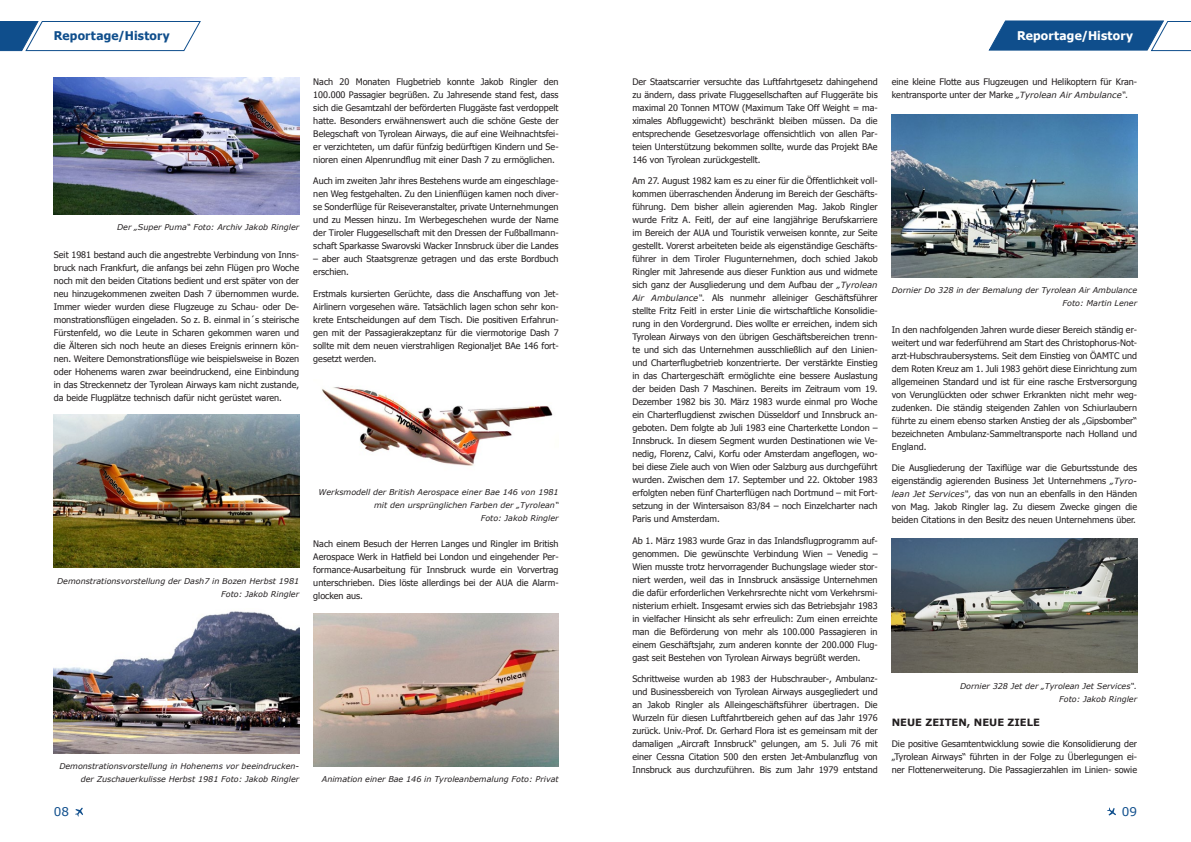
<style>
.page{position:relative;width:1191px;height:842px;background:#fff}
.page>*{position:absolute;margin:0;border:0;box-sizing:border-box;transform-origin:0 0}
.t1{font:700 12px "Tahoma";letter-spacing:.02em;color:#0f4e8c}
.t2{font:700 12px "Tahoma";letter-spacing:.02em;color:#fff}
.t3{font:12px "Verdana";color:#0f4e8c}
.t4{font:700 10px "Verdana";color:#231f20}
.t5{font:9px/13px "Tahoma";color:#231f20;text-align:justify}
.t6{font:italic 8px/13px "Verdana";color:#231f20;text-align:right}
.s1{font-family:"Verdana";font-style:italic;font-size:8.5px}
</style>
<div class="page">
<svg style="left:75px;top:808px;width:8px;height:9px"></svg>
<svg style="left:1107px;top:807px;width:9px;height:8px"></svg>
<svg style="left:0;top:21px;width:201px;height:30px"></svg>
<svg style="left:988px;top:20px;width:203px;height:31px"></svg>
<img style="left:54px;top:78px;width:245px;height:136px">
<img style="left:54px;top:415px;width:245px;height:153px">
<img style="left:54px;top:611px;width:245px;height:142px">
<img style="left:322px;top:387px;width:231px;height:79px">
<img style="left:313px;top:613px;width:245px;height:153px">
<img style="left:892px;top:114px;width:245px;height:163px">
<img style="left:892px;top:538px;width:245px;height:135px">
<h1 class="t1" style="left:54px;top:27px;width:118px">Reportage/History</h1>
<h1 class="t2" style="left:1017px;top:27px;width:118px">Reportage/History</h1>
<p class="t6" style="left:117px;top:221px;width:184px">Der „Super Puma“ Foto: Archiv Jakob Ringler</p>
<p class="t5" style="left:54px;top:248px;width:247px">Seit 1981 bestand auch die angestrebte Verbindung von Inns&shy;bruck nach Frankfurt, die anfangs bei zehn Flügen pro Woche noch mit den beiden Citations bedient und erst später von der neu hinzugekommenen zweiten Dash 7 übernommen wurde.<br>Immer wieder wurden diese Flugzeuge zu Schau- oder De&shy;monstrationsflügen eingeladen. So z. B. einmal in´s steirische Fürstenfeld, wo die Leute in Scharen gekommen waren und die Älteren sich noch heute an dieses Ereignis erinnern kön&shy;nen. Weitere Demonstrationsflüge wie beispielsweise in Bozen oder Hohenems waren zwar beeindruckend, eine Einbindung in das Streckennetz der Tyrolean Airways kam nicht zustande, da beide Flugplätze technisch dafür nicht gerüstet waren.</p>
<p class="t5" style="left:313px;top:75px;width:247px">Nach 20 Monaten Flugbetrieb konnte Jakob Ringler den 100.000 Passagier begrüßen. Zu Jahresende stand fest, dass sich die Gesamtzahl der beförderten Fluggäste fast verdoppelt hatte. Besonders erwähnenswert auch die schöne Geste der Belegschaft von Tyrolean Airways, die auf eine Weihnachtsfei&shy;er verzichteten, um dafür fünfzig bedürftigen Kindern und Se&shy;nioren einen Alpenrundflug mit einer Dash 7 zu ermöglichen.</p>
<p class="t5" style="left:313px;top:174px;width:247px">Auch im zweiten Jahr ihres Bestehens wurde am eingeschlage&shy;nen Weg festgehalten. Zu den Linienflügen kamen noch diver&shy;se Sonderflüge für Reiseveranstalter, private Unternehmungen und zu Messen hinzu. Im Werbegeschehen wurde der Name der Tiroler Fluggesellschaft mit den Dressen der Fußballmann&shy;schaft Sparkasse Swarovski Wacker Innsbruck über die Landes</p>
<p class="t5" style="left:313px;top:252px;width:247px">– aber auch Staatsgrenze getragen und das erste Bordbuch erschien.</p>
<p class="t5" style="left:313px;top:287px;width:247px">Erstmals kursierten Gerüchte, dass die Anschaffung von Jet-Airlinern vorgesehen wäre. Tatsächlich lagen schon sehr kon&shy;krete Entscheidungen auf dem Tisch. Die positiven Erfahrun&shy;gen mit der Passagierakzeptanz für die viermotorige Dash 7 sollte mit dem neuen vierstrahligen Regionaljet BAe 146 fort&shy;gesetzt werden.</p>
<p class="t6" style="left:57px;top:574px;width:243px">Demonstrationsvorstellung der Dash7 in Bozen Herbst 1981<br>Foto: Jakob Ringler</p>
<p class="t6" style="left:318px;top:485px;width:242px">Werksmodell der British Aerospace einer Bae 146 von 1981 mit den ursprünglichen Farben der „Tyrolean“<br>Foto: Jakob Ringler</p>
<p class="t5" style="left:313px;top:536px;width:247px">Nach einem Besuch der Herren Langes und Ringler im British Aerospace Werk in Hatfield bei London und eingehender Per&shy;formance-Ausarbeitung für Innsbruck wurde ein Vorvertrag unterschrieben. Dies löste allerdings bei der AUA die Alarm&shy;glocken aus.</p>
<p class="t6" style="left:59px;top:760px;width:241px">Demonstrationsvorstellung in Hohenems vor beeindrucken&shy;der Zuschauerkulisse Herbst 1981 Foto: Jakob Ringler</p>
<p class="t6" style="left:322px;top:773px;width:238px">Animation einer Bae 146 in Tyroleanbemalung Foto: Privat</p>
<p class="t5" style="left:632px;top:75px;width:247px">Der Staatscarrier versuchte das Luftfahrtgesetz dahingehend zu ändern, dass private Fluggesellschaften auf Fluggeräte bis maximal 20 Tonnen MTOW (Maximum Take Off Weight = ma&shy;ximales Abfluggewicht) beschränkt bleiben müssen. Da die entsprechende Gesetzesvorlage offensichtlich von allen Par&shy;teien Unterstützung bekommen sollte, wurde das Projekt BAe 146 von Tyrolean zurückgestellt.</p>
<p class="t5" style="left:632px;top:174px;width:247px">Am 27. August 1982 kam es zu einer für die Öffentlichkeit voll&shy;kommen überraschenden Änderung im Bereich der Geschäfts&shy;führung. Dem bisher allein agierenden Mag. Jakob Ringler wurde Fritz A. Feitl, der auf eine langjährige Berufskarriere im Bereich der AUA und Touristik verweisen konnte, zur Seite gestellt. Vorerst arbeiteten beide als eigenständige Geschäfts&shy;führer in dem Tiroler Flugunternehmen, doch schied Jakob Ringler mit Jahresende aus dieser Funktion aus und widmete sich ganz der Ausgliederung und dem Aufbau der <span class="s1">„Tyrolean Air Ambulance“.</span> Als nunmehr alleiniger Geschäftsführer stellte Fritz Feitl in erster Linie die wirtschaftliche Konsolidie&shy;rung in den Vordergrund. Dies wollte er erreichen, indem sich Tyrolean Airways von den übrigen Geschäftsbereichen trenn&shy;te und sich das Unternehmen ausschließlich auf den Linien&shy;und Charterflugbetrieb konzentrierte. Der verstärkte Einstieg in das Chartergeschäft ermöglichte eine bessere Auslastung der beiden Dash 7 Maschinen. Bereits im Zeitraum vom 19.<br>Dezember 1982 bis 30. März 1983 wurde einmal pro Woche ein Charterflugdienst zwischen Düsseldorf und Innsbruck an&shy;geboten. Dem folgte ab Juli 1983 eine Charterkette London – Innsbruck. In diesem Segment wurden Destinationen wie Ve&shy;nedig, Florenz, Calvi, Korfu oder Amsterdam angeflogen, wo&shy;bei diese Ziele auch von Wien oder Salzburg aus durchgeführt wurden. Zwischen dem 17. September und 22. Oktober 1983 erfolgten neben fünf Charterflügen nach Dortmund – mit Fort&shy;setzung in der Wintersaison 83/84 – noch Einzelcharter nach Paris und Amsterdam.</p>
<p class="t5" style="left:632px;top:534px;width:247px">Ab 1. März 1983 wurde Graz in das Inlandsflugprogramm auf&shy;genommen. Die gewünschte Verbindung Wien – Venedig – Wien musste trotz hervorragender Buchungslage wieder stor&shy;niert werden, weil das in Innsbruck ansässige Unternehmen die dafür erforderlichen Verkehrsrechte nicht vom Verkehrsmi&shy;nisterium erhielt. Insgesamt erwies sich das Betriebsjahr 1983 in vielfacher Hinsicht als sehr erfreulich: Zum einen erreichte man die Beförderung von mehr als 100.000 Passagieren in einem Geschäftsjahr, zum anderen konnte der 200.000 Flug&shy;gast seit Bestehen von Tyrolean Airways begrüßt werden.</p>
<p class="t5" style="left:632px;top:672px;width:247px">Schrittweise wurden ab 1983 der Hubschrauber-, Ambulanz&shy;und Businessbereich von Tyrolean Airways ausgegliedert und an Jakob Ringler als Alleingeschäftsführer übertragen. Die Wurzeln für diesen Luftfahrtbereich gehen auf das Jahr 1976 zurück. Univ.-Prof. Dr. Gerhard Flora ist es gemeinsam mit der damaligen „Aircraft Innsbruck“ gelungen, am 5. Juli 76 mit einer Cessna Citation 500 den ersten Jet-Ambulanzflug von Innsbruck aus durchzuführen. Bis zum Jahr 1979 entstand</p>
<p class="t5" style="left:892px;top:75px;width:247px">eine kleine Flotte aus Flugzeugen und Helikoptern für Kran&shy;kentransporte unter der Marke <span class="s1">„Tyrolean Air Ambulance“.</span></p>
<p class="t6" style="left:892px;top:284px;width:247px">Dornier Do 328 in der Bemalung der Tyrolean Air Ambulance<br>Foto: Martin Lener</p>
<p class="t5" style="left:892px;top:322px;width:247px">In den nachfolgenden Jahren wurde dieser Bereich ständig er&shy;weitert und war federführend am Start des Christophorus-Not&shy;arzt-Hubschraubersystems. Seit dem Einstieg von ÖAMTC und dem Roten Kreuz am 1. Juli 1983 gehört diese Einrichtung zum allgemeinen Standard und ist für eine rasche Erstversorgung von Verunglückten oder schwer Erkrankten nicht mehr weg&shy;zudenken. Die ständig steigenden Zahlen von Schiurlaubern führte zu einem ebenso starken Anstieg der als „Gipsbomber“ bezeichneten Ambulanz-Sammeltransporte nach Holland und England.</p>
<p class="t5" style="left:892px;top:461px;width:247px">Die Ausgliederung der Taxiflüge war die Geburtsstunde des eigenständig agierenden Business Jet Unternehmens <span class="s1">„Tyro&shy;lean Jet Services“,</span> das von nun an ebenfalls in den Händen von Mag. Jakob Ringler lag. Zu diesem Zwecke gingen die beiden Citations in den Besitz des neuen Unternehmens über.</p>
<p class="t6" style="left:960px;top:679px;width:178px">Dornier 328 Jet der „Tyrolean Jet Services“.<br>Foto: Jakob Ringler</p>
<p class="t4" style="left:892px;top:716px;width:150px">NEUE ZEITEN, NEUE ZIELE</p>
<p class="t5" style="left:892px;top:737px;width:247px">Die positive Gesamtentwicklung sowie die Konsolidierung der „Tyrolean Airways“ führten in der Folge zu Überlegungen ei&shy;ner Flottenerweiterung. Die Passagierzahlen im Linien- sowie</p>
<h1 class="t3" style="left:54px;top:804px;width:17px">08</h1>
<h1 class="t3" style="left:1122px;top:804px;width:17px">09</h1>
</div>
